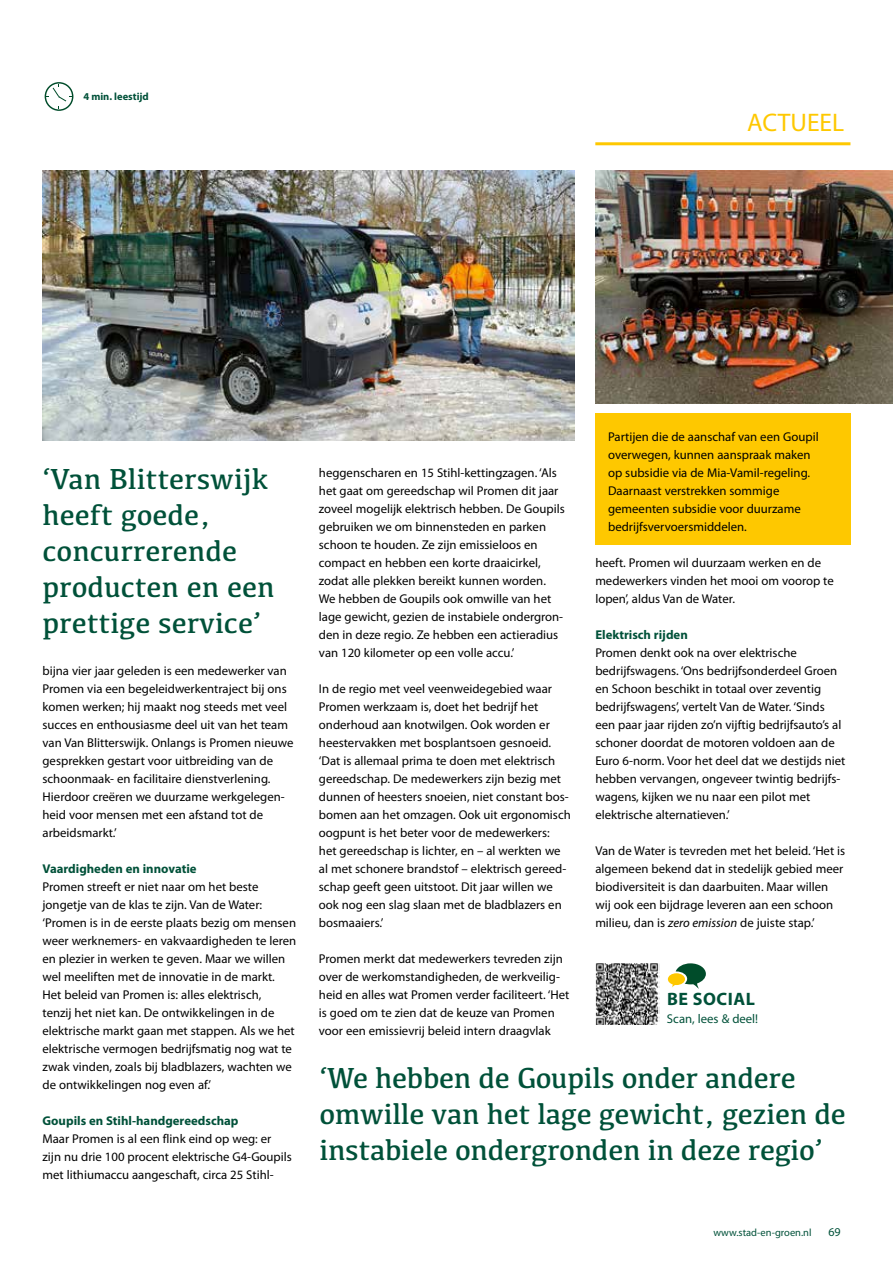
<style>
.page{position:relative;width:893px;height:1263px;background:#fff}
.page>*{position:absolute;margin:0;border:0;box-sizing:border-box;transform-origin:0 0}
.t1{font:30px/36px "Kefa";letter-spacing:-.01em;color:#005139}
.t2{font:25.5px "Myriad Pro";color:#fec800}
.t3{font:700 18px "Myriad Pro";letter-spacing:.03em;color:#005139}
.t4{font:12.75px/18px "Myriad Pro";color:#000}
.t5{font:700 12.75px "Myriad Pro";color:#005139}
.t6{font:12.75px "Myriad Pro";color:#005139}
.t7{font:12px "Myriad Pro";color:#005139}
.t8{font:10.5px "Myriad Pro";color:#005139}
.t9{font:700 10.5px "Myriad Pro";color:#005139}
.s1{font-style:italic}
</style>
<div class="page">
<hr style="left:595px;top:142px;width:255px;height:3px;background:#fec800">
<img style="left:595px;top:170px;width:298px;height:234px">
<img style="left:43px;top:170px;width:531px;height:271px">
<svg style="left:45px;top:82px;width:28px;height:29px"></svg>
<div style="left:595px;top:413px;width:255px;height:131px;background:#fec800"></div>
<img style="left:595px;top:963px;width:65px;height:61px">
<svg style="left:668px;top:963px;width:38px;height:26px"></svg>
<p class="t9" style="left:83px;top:90px;width:67px">4 min. leestijd</p>
<h2 class="t2" style="left:747px;top:107px;width:99px">ACTUEEL</h2>
<h1 class="t1" style="left:43px;top:460px;width:234px">‘Van Blitterswijk heeft goede, concurrerende producten en een prettige service’</h1>
<p class="t4" style="left:43px;top:662px;width:252px">bijna vier jaar geleden is een medewerker van Promen via een begeleidwerkentraject bij ons komen werken; hij maakt nog steeds met veel succes en enthousiasme deel uit van het team van Van Blitterswijk. Onlangs is Promen nieuwe gesprekken gestart voor uitbreiding van de schoonmaak- en facilitaire dienstverlening.<br>Hierdoor creëren we duurzame werkgelegen&shy;heid voor mensen met een afstand tot de arbeidsmarkt.’</p>
<p class="t5" style="left:43px;top:860px;width:156px">Vaardigheden en innovatie</p>
<p class="t4" style="left:43px;top:878px;width:255px">Promen streeft er niet naar om het beste jongetje van de klas te zijn. Van de Water: ‘Promen is in de eerste plaats bezig om mensen weer werknemers- en vakvaardigheden te leren en plezier in werken te geven. Maar we willen wel meeliften met de innovatie in de markt.<br>Het beleid van Promen is: alles elektrisch,<br>tenzij het niet kan. De ontwikkelingen in de elektrische markt gaan met stappen. Als we het elektrische vermogen bedrijfsmatig nog wat te zwak vinden, zoals bij bladblazers, wachten we de ontwikkelingen nog even af.’</p>
<p class="t5" style="left:43px;top:1112px;width:198px">Goupils en Stihl-handgereedschap</p>
<p class="t4" style="left:43px;top:1130px;width:251px">Maar Promen is al een flink eind op weg: er zijn nu drie 100 procent elektrische G4-Goupils met lithiumaccu aangeschaft, circa 25 Stihl-</p>
<p class="t4" style="left:319px;top:464px;width:247px">heggenscharen en 15 Stihl-kettingzagen. ‘Als het gaat om gereedschap wil Promen dit jaar zoveel mogelijk elektrisch hebben. De Goupils gebruiken we om binnensteden en parken schoon te houden. Ze zijn emissieloos en compact en hebben een korte draaicirkel, zodat alle plekken bereikt kunnen worden.<br>We hebben de Goupils ook omwille van het lage gewicht, gezien de instabiele ondergron&shy;den in deze regio. Ze hebben een actieradius van 120 kilometer op een volle accu.’</p>
<p class="t4" style="left:319px;top:680px;width:253px">In de regio met veel veenweidegebied waar Promen werkzaam is, doet het bedrijf het onderhoud aan knotwilgen. Ook worden er heestervakken met bosplantsoen gesnoeid. ‘Dat is allemaal prima te doen met elektrisch gereedschap. De medewerkers zijn bezig met dunnen of heesters snoeien, niet constant bos&shy;bomen aan het omzagen. Ook uit ergonomisch oogpunt is het beter voor de medewerkers:<br>het gereedschap is lichter, en – al werkten we al met schonere brandstof – elektrisch gereed&shy;schap geeft geen uitstoot. Dit jaar willen we ook nog een slag slaan met de bladblazers en bosmaaiers.’</p>
<p class="t4" style="left:319px;top:950px;width:252px">Promen merkt dat medewerkers tevreden zijn over de werkomstandigheden, de werkveilig&shy;heid en alles wat Promen verder faciliteert. ‘Het is goed om te zien dat de keuze van Promen voor een emissievrij beleid intern draagvlak</p>
<p class="t4" style="left:608px;top:428px;width:212px">Partijen die de aanschaf van een Goupil overwegen, kunnen aanspraak maken op subsidie via de Mia-Vamil-regeling.<br>Daarnaast verstrekken sommige gemeenten subsidie voor duurzame bedrijfsvervoersmiddelen.</p>
<p class="t4" style="left:595px;top:554px;width:240px">heeft. Promen wil duurzaam werken en de medewerkers vinden het mooi om voorop te lopen’, aldus Van de Water.</p>
<p class="t5" style="left:595px;top:627px;width:94px">Elektrisch rijden</p>
<p class="t4" style="left:595px;top:644px;width:252px">Promen denkt ook na over elektrische bedrijfswagens. ‘Ons bedrijfsonderdeel Groen en Schoon beschikt in totaal over zeventig bedrijfswagens’, vertelt Van de Water. ‘Sinds een paar jaar rijden zo’n vijftig bedrijfsauto’s al schoner doordat de motoren voldoen aan de Euro 6-norm. Voor het deel dat we destijds niet hebben vervangen, ongeveer twintig bedrijfs&shy;wagens, kijken we nu naar een pilot met elektrische alternatieven.’</p>
<p class="t4" style="left:595px;top:842px;width:251px">Van de Water is tevreden met het beleid. ‘Het is algemeen bekend dat in stedelijk gebied meer biodiversiteit is dan daarbuiten. Maar willen wij ook een bijdrage leveren aan een schoon milieu, dan is <span class="s1">zero emission</span> de juiste stap.’</p>
<h3 class="t3" style="left:667px;top:987px;width:89px">BE SOCIAL</h3>
<p class="t6" style="left:667px;top:1011px;width:93px">Scan, lees &amp; deel!</p>
<h1 class="t1" style="left:319px;top:1059px;width:528px">‘We hebben de Goupils onder andere omwille van het lage gewicht, gezien de instabiele ondergronden in deze regio’</h1>
<p class="t8" style="left:713px;top:1226px;width:100px">www.stad-en-groen.nl</p>
<p class="t7" style="left:828px;top:1224px;width:14px">69</p>
</div>
